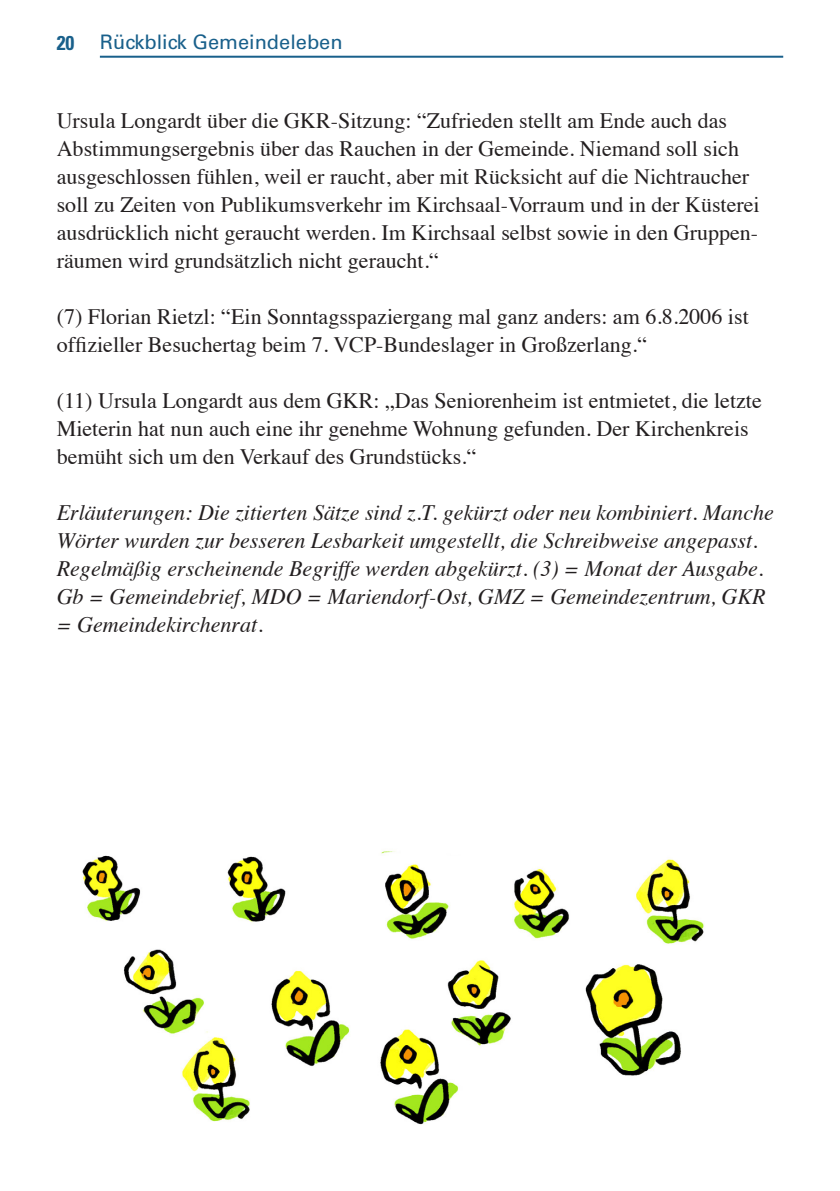
<style>
.page{position:relative;width:840px;height:1191px;background:#fff}
.page>*{position:absolute;margin:0;border:0;box-sizing:border-box;transform-origin:0 0}
.t1{font:22px/28px "Times";color:#231f20}
.t2{font:italic 22px/28px "Times";color:#231f20}
.t3{font:20px "Univers";color:#19608b}
.t4{font:700 condensed 20px "Univers";color:#19608b}
</style>
<div class="page">
<hr style="left:100px;top:56px;width:682px;height:2px;background:#19608b">
<img style="left:82px;top:851px;width:622px;height:274px">
<p class="t4" style="left:57px;top:30px;width:19px">20</p>
<p class="t3" style="left:100px;top:30px;width:244px">Rückblick Gemeindeleben</p>
<p class="t1" style="left:57px;top:105px;width:704px">Ursula Longardt über die GKR-Sitzung: “Zufrieden stellt am Ende auch das Abstimmungsergebnis über das Rauchen in der Gemeinde. Niemand soll sich ausgeschlossen fühlen, weil er raucht, aber mit Rücksicht auf die Nichtraucher soll zu Zeiten von Publikumsverkehr im Kirchsaal-Vorraum und in der Küsterei ausdrücklich nicht geraucht werden. Im Kirchsaal selbst sowie in den Gruppen&shy;räumen wird grundsätzlich nicht geraucht.“</p>
<p class="t1" style="left:57px;top:301px;width:693px">(7) Florian Rietzl: “Ein Sonntagsspaziergang mal ganz anders: am 6.8.2006 ist offizieller Besuchertag beim 7. VCP-Bundeslager in Großzerlang.“</p>
<p class="t1" style="left:57px;top:385px;width:706px">(11) Ursula Longardt aus dem GKR: „Das Seniorenheim ist entmietet, die letzte<br>Mieterin hat nun auch eine ihr genehme Wohnung gefunden. Der Kirchenkreis bemüht sich um den Verkauf des Grundstücks.“</p>
<p class="t2" style="left:57px;top:497px;width:718px">Erläuterungen: Die zitierten Sätze sind z.T. gekürzt oder neu kombiniert. Manche Wörter wurden zur besseren Lesbarkeit umgestellt, die Schreibweise angepasst.<br>Regelmäßig erscheinende Begriffe werden abgekürzt. (3) = Monat der Ausgabe.<br>Gb = Gemeindebrief, MDO = Mariendorf-Ost, GMZ = Gemeindezentrum, GKR = Gemeindekirchenrat.</p>
</div>
